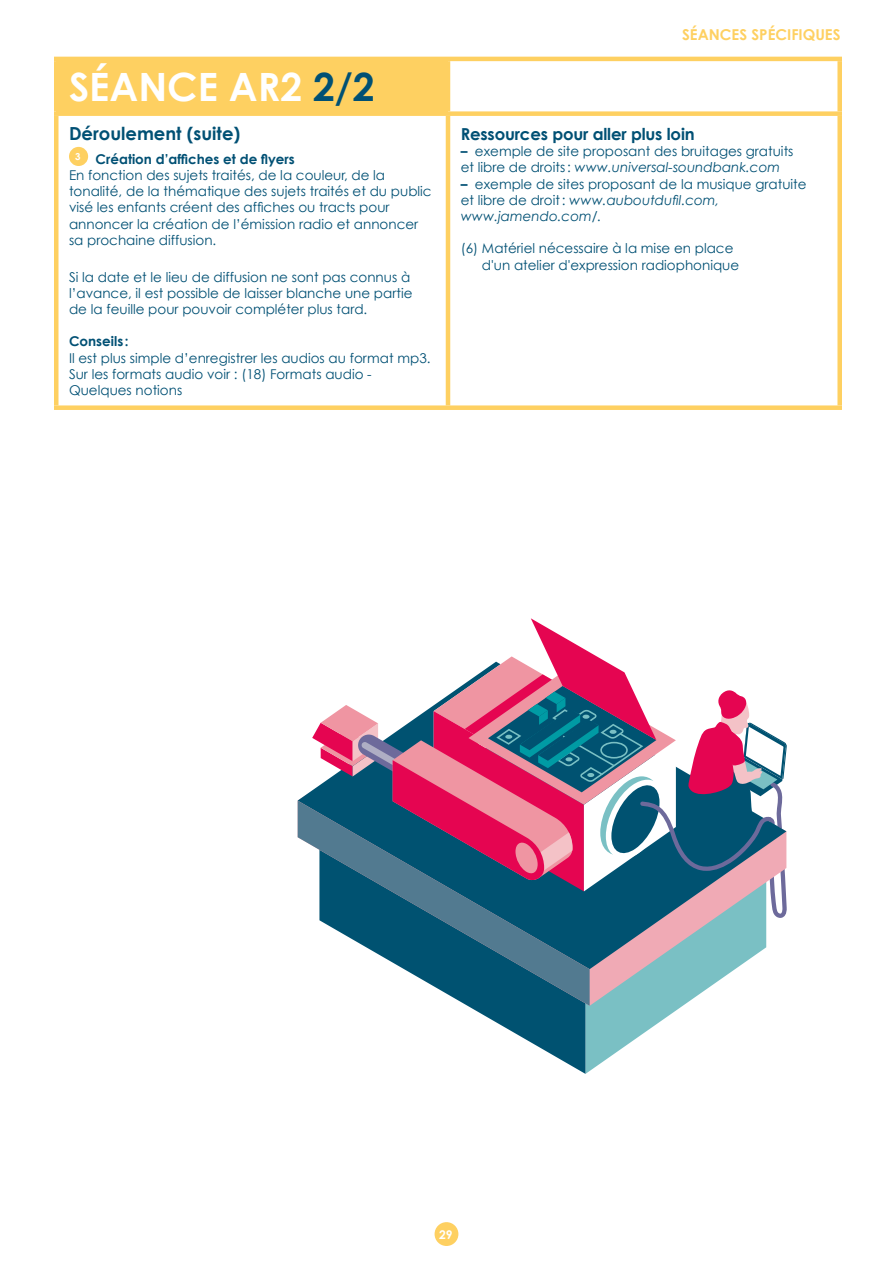
<style>
.page{position:relative;width:893px;height:1263px;background:#fff}
.page>*{position:absolute;margin:0;border:0;box-sizing:border-box;transform-origin:0 0}
.t1{font:700 39px "Century Gothic";color:#fff}
.t2{font:700 18px "Century Gothic";color:#005074}
.t3{font:700 16.5px "Century Gothic";letter-spacing:-.01em;color:#005074}
.t4{font:700 15px "Century Gothic";color:#fed061}
.t5{font:13.5px/16.2px "Century Gothic";color:#005074}
.t6{font:700 13.5px "Century Gothic";color:#005074}
.t7{font:700 12px "Century Gothic";color:#fff}
.s1{color:#005074}
.s2{font-weight:700}
.s3{font-style:italic}
</style>
<div class="page">
<div style="left:435px;top:1222px;width:23px;height:24px;background:#fed061;border-radius:50%"></div>
<div style="left:56px;top:59px;width:392px;height:55px;background:#fed061"></div>
<hr style="left:54px;top:61px;width:4px;height:50px;background:#fed061">
<hr style="left:54px;top:57px;width:394px;height:4px;background:#fed061">
<hr style="left:446px;top:61px;width:4px;height:50px;background:#fed061">
<hr style="left:448px;top:57px;width:394px;height:4px;background:#fed061">
<div style="left:837px;top:61px;width:5px;height:50px;background:#fed061"></div>
<hr style="left:54px;top:116px;width:4px;height:289px;background:#fed061">
<div style="left:54px;top:111px;width:394px;height:5px;background:#fed061"></div>
<div style="left:448px;top:111px;width:394px;height:5px;background:#fed061"></div>
<div style="left:837px;top:116px;width:5px;height:289px;background:#fed061"></div>
<div style="left:54px;top:405px;width:394px;height:5px;background:#fed061"></div>
<div style="left:448px;top:405px;width:394px;height:5px;background:#fed061"></div>
<hr style="left:446px;top:116px;width:4px;height:289px;background:#fed061">
<div style="left:69px;top:147px;width:19px;height:19px;background:#fed061;border-radius:50%"></div>
<svg style="left:298px;top:800px;width:14px;height:46px"></svg>
<svg style="left:312px;top:618px;width:475px;height:456px"></svg>
<h1 class="t1" style="left:69px;top:62px;width:307px">SÉANCE AR2 <span class="s1">2/2</span></h1>
<h2 class="t2" style="left:69px;top:122px;width:173px">Déroulement (suite)</h2>
<p class="t5" style="left:69px;top:151px;width:364px;text-indent:6px"><sup>3</sup> <span class="s2">Création d’affiches et de flyers<br></span>En fonction des sujets traités, de la couleur, de la tonalité, de la thématique des sujets traités et du public visé les enfants créent des affiches ou tracts pour annoncer la création de l’émission radio et annoncer sa prochaine diffusion.</p>
<p class="t5" style="left:69px;top:268px;width:345px">Si la date et le lieu de diffusion ne sont pas connus à l’avance, il est possible de laisser blanche une partie de la feuille pour pouvoir compléter plus tard.</p>
<p class="t6" style="left:69px;top:333px;width:61px">Conseils :</p>
<p class="t5" style="left:69px;top:349px;width:363px">Il est plus simple d’enregistrer les audios au format mp3.<br>Sur les formats audio voir : (18) Formats audio -<br>Quelques notions</p>
<p class="t4" style="left:682px;top:25px;width:160px">SÉANCES SPÉCIFIQUES</p>
<p class="t3" style="left:461px;top:124px;width:235px">Ressources pour aller plus loin</p>
<p class="t5" style="left:461px;top:143px;width:334px"><span class="s2">–</span> exemple de site proposant des bruitages gratuits et libre de droits: <span class="s3">www.universal-soundbank.com</span></p>
<p class="t5" style="left:461px;top:175px;width:347px"><span class="s2">–</span> exemple de sites proposant de la musique gratuite et libre de droit: <span class="s3">www.auboutdufil.com, www.jamendo.com/.</span></p>
<p class="t5" style="left:482px;top:240px;width:259px;text-indent:-21px">(6) Matériel nécessaire à la mise en place d'un atelier d'expression radiophonique</p>
<p class="t7" style="left:439px;top:1227px;width:15px">29</p>
</div>
